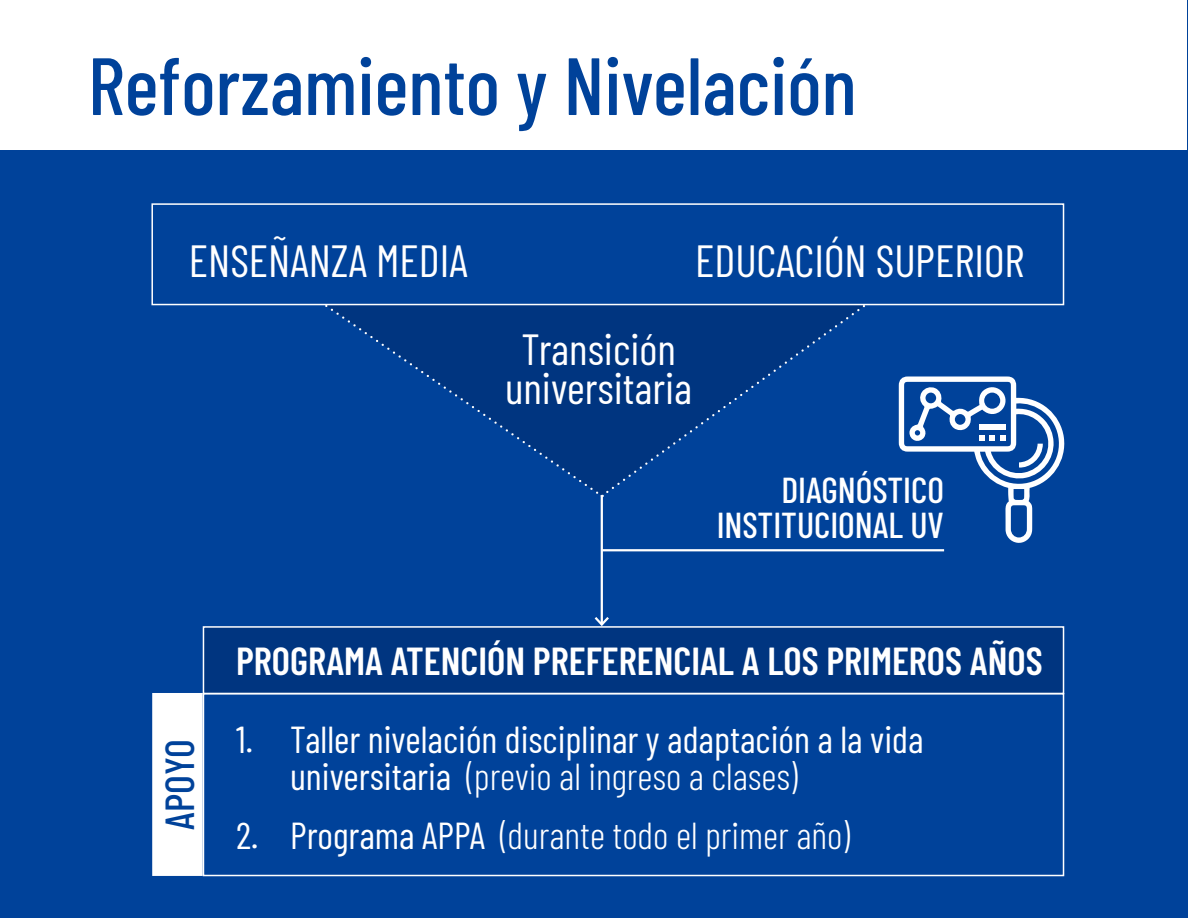
<style>
.page{position:relative;width:1188px;height:918px;background:#00429a}
.page>*{position:absolute;margin:0;border:0;box-sizing:border-box;transform-origin:0 0}
.t1{font:500 81px "Barlow Condensed";color:#00429a}
.t2{font:45px "Barlow Condensed";color:#fff}
.t3{font:43.5px "Barlow Condensed";color:#fff}
.t4{font:500 40.5px "Barlow Condensed";letter-spacing:-.005em;color:#00429a}
.t5{font:600 39px "Barlow Condensed";color:#fff}
.t6{font:37.5px/37.5px "Barlow Condensed";color:#fff}
.t7{font:300 37.5px "Barlow Condensed";color:#fff}
.t8{font:500 36px "Barlow Condensed";color:#fff}
.s1{font-weight:300}
.s2{font-weight:400}
</style>
<div class="page">
<hr style="left:601px;top:475px;width:2px;height:150px;background:#fff">
<svg style="left:594px;top:615px;width:15px;height:11px"></svg>
<svg style="left:306px;top:305px;width:296px;height:192px"></svg>
<svg style="left:604px;top:305px;width:282px;height:189px"></svg>
<div style="left:203px;top:693px;width:861px;height:183px;border:2px solid #fff"></div>
<div style="left:0;top:0;width:1186px;height:149px;background:#fff"></div>
<div style="left:151px;top:203px;width:913px;height:102px;border:2px solid #fff"></div>
<div style="left:203px;top:626px;width:861px;height:68px;background:#003580;border:2px solid #fff"></div>
<div style="left:153px;top:694px;width:49px;height:181px;background:#fff"></div>
<div style="left:152px;top:693px;width:51px;height:183px;border:2px solid #fff"></div>
<svg style="left:899px;top:377px;width:166px;height:166px"></svg>
<hr style="left:602px;top:549px;width:342px;height:2px;background:#fff">
<p class="t1" style="left:88px;top:28px;width:770px">Reforzamiento y Nivelación</p>
<p class="t2" style="left:189px;top:228px;width:281px">ENSEÑANZA MEDIA</p>
<p class="t2" style="left:695px;top:228px;width:331px">EDUCACIÓN SUPERIOR</p>
<p class="t3" style="left:521px;top:318px;width:156px">Transición</p>
<p class="t3" style="left:505px;top:357px;width:189px">universitaria</p>
<p class="t8" style="left:781px;top:465px;width:164px">DIAGNÓSTICO</p>
<p class="t8" style="left:717px;top:499px;width:229px">INSTITUCIONAL UV</p>
<p class="t4" style="left:151px;top:830px;width:92px;rotate:-90deg">APOYO</p>
<p class="t5" style="left:236px;top:633px;width:808px">PROGRAMA ATENCIÓN PREFERENCIAL A LOS PRIMEROS AÑOS</p>
<p class="t6" style="left:290px;top:718px;width:635px;text-indent:-54px">1. Taller nivelación disciplinar y adaptación a la vida universitaria <span class="s1">(previo al ingreso a clases)</span></p>
<p class="t7" style="left:236px;top:809px;width:615px"><span class="s2">2. Programa APPA</span> (durante todo el primer año)</p>
</div>
